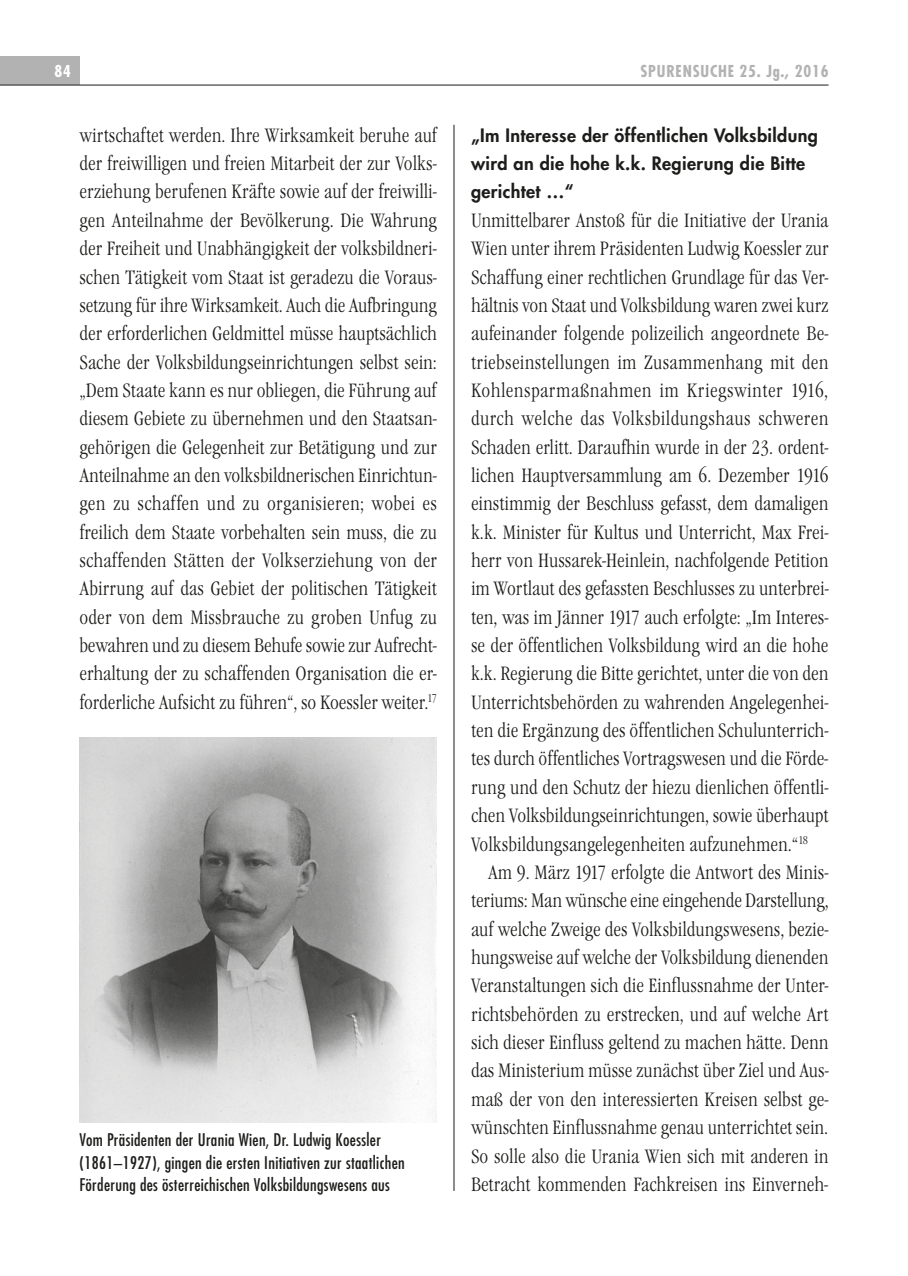
<style>
.page{position:relative;width:908px;height:1276px;background:#fff}
.page>*{position:absolute;margin:0;border:0;box-sizing:border-box;transform-origin:0 0}
.t1{font:20px/28.4px "Garamond Itc T Ligh Cond";color:#1d1d1b;text-align:justify}
.t2{font:800 18px/28.4px "Futura";letter-spacing:.02em;color:#1d1d1b}
.t3{font:condensed 17px/22.6px "Futura";letter-spacing:.02em;color:#1d1d1b}
.t4{font:700 condensed 16px "Futura";letter-spacing:.05em;color:#b2b2b2}
.t5{font:700 condensed 16px "Futura";color:#fff}
</style>
<div class="page">
<hr style="left:453px;top:125px;width:1px;height:1066px;background:#1d1d1b">
<div style="left:0;top:57px;width:79px;height:28px;background:#b2b2b2"></div>
<hr style="left:0;top:85px;width:828px;height:1px;background:#1d1d1b">
<img style="left:79px;top:737px;width:358px;height:386px">
<p class="t5" style="left:54px;top:60px;width:18px">84</p>
<p class="t4" style="left:640px;top:60px;width:189px">SPURENSUCHE 25. Jg., 2016</p>
<p class="t1" style="left:79px;top:121px;width:359px">wirtschaftet werden. Ihre Wirksamkeit beruhe auf der freiwilligen und freien Mitarbeit der zur Volks&shy;erziehung berufenen Kräfte sowie auf der freiwilli&shy;gen Anteilnahme der Bevölkerung. Die Wahrung der Freiheit und Unabhängigkeit der volksbildneri&shy;schen Tätigkeit vom Staat ist geradezu die Voraus&shy;setzung für ihre Wirksamkeit. Auch die Aufbringung der erforderlichen Geldmittel müsse hauptsächlich Sache der Volksbildungseinrichtungen selbst sein: „Dem Staate kann es nur obliegen, die Führung auf diesem Gebiete zu übernehmen und den Staatsan&shy;gehörigen die Gelegenheit zur Betätigung und zur Anteilnahme an den volksbildnerischen Einrichtun&shy;gen zu schaffen und zu organisieren; wobei es freilich dem Staate vorbehalten sein muss, die zu schaffenden Stätten der Volkserziehung von der Abirrung auf das Gebiet der politischen Tätigkeit oder von dem Missbrauche zu groben Unfug zu bewahren und zu diesem Behufe sowie zur Aufrecht&shy;erhaltung der zu schaffenden Organisation die er&shy;forderliche Aufsicht zu führen“, so Koessler weiter.<sup>17</sup></p>
<p class="t2" style="left:471px;top:121px;width:348px">„Im Interesse der öffentlichen Volksbildung wird an die hohe k.k. Regierung die Bitte gerichtet …“</p>
<p class="t1" style="left:471px;top:206px;width:359px">Unmittelbarer Anstoß für die Initiative der Urania Wien unter ihrem Präsidenten Ludwig Koessler zur Schaffung einer rechtlichen Grundlage für das Ver&shy;hältnis von Staat und Volksbildung waren zwei kurz aufeinander folgende polizeilich angeordnete Be&shy;triebseinstellungen im Zusammenhang mit den Kohlensparmaßnahmen im Kriegswinter 1916, durch welche das Volksbildungshaus schweren Schaden erlitt. Daraufhin wurde in der 23. ordent&shy;lichen Hauptversammlung am 6. Dezember 1916 einstimmig der Beschluss gefasst, dem damaligen k.k. Minister für Kultus und Unterricht, Max Frei&shy;herr von Hussarek-Heinlein, nachfolgende Petition im Wortlaut des gefassten Beschlusses zu unterbrei&shy;ten, was im Jänner 1917 auch erfolgte: „Im Interes&shy;se der öffentlichen Volksbildung wird an die hohe k.k. Regierung die Bitte gerichtet, unter die von den Unterrichtsbehörden zu wahrenden Angelegenhei&shy;ten die Ergänzung des öffentlichen Schulunterrich&shy;tes durch öffentliches Vortragswesen und die Förde&shy;rung und den Schutz der hiezu dienlichen öffentli&shy;chen Volksbildungseinrichtungen, sowie überhaupt Volksbildungsangelegenheiten aufzunehmen.“<sup>18</sup></p>
<p class="t1" style="left:471px;top:858px;width:359px;text-indent:17px">Am 9. März 1917 erfolgte die Antwort des Minis&shy;teriums: Man wünsche eine eingehende Darstellung, auf welche Zweige des Volksbildungswesens, bezie&shy;hungsweise auf welche der Volksbildung dienenden Veranstaltungen sich die Einflussnahme der Unter&shy;richtsbehörden zu erstrecken, und auf welche Art sich dieser Einfluss geltend zu machen hätte. Denn das Ministerium müsse zunächst über Ziel und Aus&shy;maß der von den interessierten Kreisen selbst ge&shy;wünschten Einflussnahme genau unterrichtet sein.<br>So solle also die Urania Wien sich mit anderen in Betracht kommenden Fachkreisen ins Einverneh-</p>
<p class="t3" style="left:79px;top:1128px;width:327px">Vom Präsidenten der Urania Wien, Dr. Ludwig Koessler (1861–1927), gingen die ersten Initiativen zur staatlichen<br>Förderung des österreichischen Volksbildungswesens aus</p>
</div>
